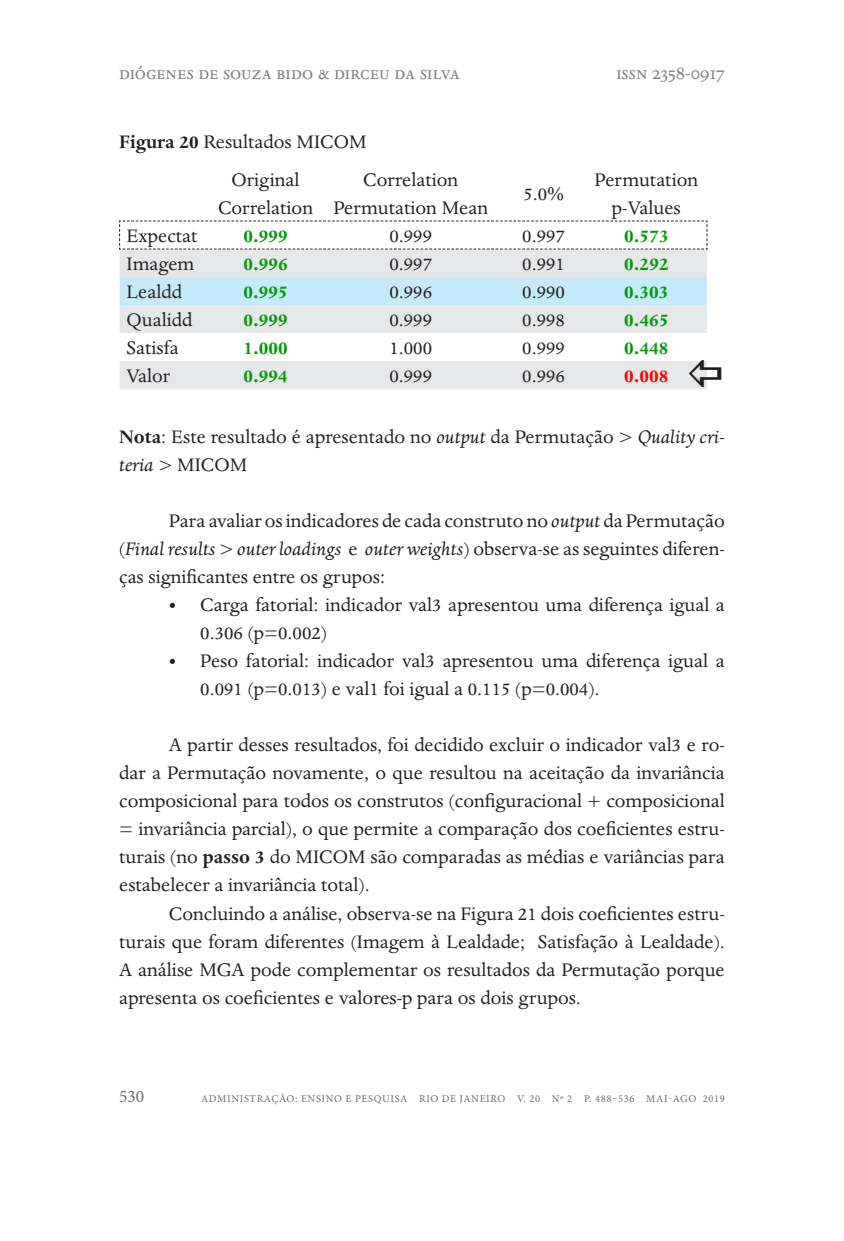
<style>
.page{position:relative;width:844px;height:1241px;background:#fff}
.page>*{position:absolute;margin:0;border:0;box-sizing:border-box;transform-origin:0 0}
.Corpo_do_texto{font:21px/28px "Dante MT Std";color:#231f20;text-align:center}
.Corpo_esquerda{font:21px/28px "Dante MT Std";color:#231f20}
.Corpo_do_texto-2{font:700 21px "Dante MT Std";color:#009b0a}
.t1{font:21px "Dante MT Std";color:#808285}
.Corpo_do_texto-3{font:700 21px "Dante MT Std";color:#f00}
.t2{font:17.5px "Minion Pro";color:#6c6d70}
.t3{font:10.5px "Minion Pro";letter-spacing:.06em;color:#6c6d70}
.s1{font-weight:700}
.s2{font-style:italic}
</style>
<div class="page">
<svg style="left:119px;top:250px;width:587px;height:139px;fill:#e6e7e9"></svg>
<div style="left:119px;top:277px;width:587px;height:28px;background:#c6eafa"></div>
<svg style="left:119px;top:220px;width:588px;height:30px"></svg>
<svg style="left:688px;top:360px;width:19px;height:27px"></svg>
<p class="t1" style="left:119px;top:60px;width:342px">diógenes de souza bido &amp; dirceu da silva</p>
<p class="Corpo_esquerda" style="left:119px;top:128px;width:249px"><span class="s1">Figura 20</span> Resultados MICOM</p>
<p class="Corpo_do_texto" style="left:218px;top:166px;width:96px">Original<br>Correlation</p>
<p class="Corpo_do_texto" style="left:333px;top:166px;width:156px">Correlation<br>Permutation Mean</p>
<p class="t1" style="left:616px;top:60px;width:110px">issn 2358-0917</p>
<p class="Corpo_do_texto" style="left:523px;top:180px;width:42px">5.0%</p>
<p class="Corpo_do_texto" style="left:594px;top:166px;width:105px">Permutation p-Values</p>
<p class="Corpo_do_texto" style="left:126px;top:222px;width:72px">Expectat</p>
<p class="Corpo_do_texto-2" style="left:243px;top:224px;width:46px">0.999</p>
<p class="Corpo_do_texto" style="left:389px;top:222px;width:44px">0.999</p>
<p class="Corpo_do_texto" style="left:522px;top:222px;width:44px">0.997</p>
<p class="Corpo_do_texto-2" style="left:624px;top:224px;width:46px">0.573</p>
<p class="Corpo_do_texto" style="left:126px;top:250px;width:69px">Imagem</p>
<p class="Corpo_do_texto-2" style="left:243px;top:252px;width:46px">0.996</p>
<p class="Corpo_do_texto" style="left:389px;top:250px;width:44px">0.997</p>
<p class="Corpo_do_texto" style="left:522px;top:250px;width:44px">0.991</p>
<p class="Corpo_do_texto-2" style="left:624px;top:252px;width:46px">0.292</p>
<p class="Corpo_do_texto" style="left:126px;top:278px;width:57px">Lealdd</p>
<p class="Corpo_do_texto-2" style="left:243px;top:280px;width:46px">0.995</p>
<p class="Corpo_do_texto" style="left:389px;top:278px;width:44px">0.996</p>
<p class="Corpo_do_texto" style="left:522px;top:278px;width:44px">0.990</p>
<p class="Corpo_do_texto-2" style="left:624px;top:280px;width:46px">0.303</p>
<p class="Corpo_do_texto" style="left:126px;top:306px;width:67px">Qualidd</p>
<p class="Corpo_do_texto-2" style="left:243px;top:308px;width:46px">0.999</p>
<p class="Corpo_do_texto" style="left:389px;top:306px;width:44px">0.999</p>
<p class="Corpo_do_texto" style="left:522px;top:306px;width:44px">0.998</p>
<p class="Corpo_do_texto-2" style="left:624px;top:308px;width:46px">0.465</p>
<p class="Corpo_do_texto" style="left:126px;top:334px;width:54px">Satisfa</p>
<p class="Corpo_do_texto-2" style="left:243px;top:336px;width:46px">1.000</p>
<p class="Corpo_do_texto" style="left:389px;top:334px;width:44px">1.000</p>
<p class="Corpo_do_texto" style="left:522px;top:334px;width:44px">0.999</p>
<p class="Corpo_do_texto-2" style="left:624px;top:336px;width:46px">0.448</p>
<p class="Corpo_do_texto" style="left:126px;top:362px;width:45px">Valor</p>
<p class="Corpo_do_texto-2" style="left:243px;top:364px;width:45px">0.994</p>
<p class="Corpo_do_texto" style="left:389px;top:362px;width:44px">0.999</p>
<p class="Corpo_do_texto" style="left:522px;top:362px;width:44px">0.996</p>
<p class="Corpo_do_texto-3" style="left:624px;top:364px;width:46px">0.008</p>
<p class="Corpo_esquerda" style="left:119px;top:423px;width:607px"><span class="s1">Nota</span>: Este resultado é apresentado no <span class="s2">output</span> da Permutação &gt; <span class="s2">Quality cri&shy;teria</span> &gt; MICOM</p>
<p class="Corpo_do_texto" style="left:119px;top:507px;width:607px;text-align:justify;text-indent:50px">Para avaliar os indicadores de cada construto no <span class="s2">output</span> da Permutação (<span class="s2">Final results</span> &gt; <span class="s2">outer loadings</span> e <span class="s2">outer weights</span>) observa-se as seguintes diferen&shy;ças significantes entre os grupos:</p>
<p class="Corpo_do_texto" style="left:200px;top:591px;width:526px;text-align:left;text-indent:-32px">• Carga fatorial: indicador val3 apresentou uma diferença igual a<br>0.306 (p=0.002)</p>
<p class="Corpo_do_texto" style="left:200px;top:647px;width:526px;text-align:left;text-indent:-32px">• Peso fatorial: indicador val3 apresentou uma diferença igual a<br>0.091 (p=0.013) e val1 foi igual a 0.115 (p=0.004).</p>
<p class="Corpo_do_texto" style="left:119px;top:731px;width:607px;text-align:justify;text-indent:50px">A partir desses resultados, foi decidido excluir o indicador val3 e ro&shy;dar a Permutação novamente, o que resultou na aceitação da invariância composicional para todos os construtos (configuracional + composicional = invariância parcial), o que permite a comparação dos coeficientes estru&shy;turais (no <span class="s1">passo 3</span> do MICOM são comparadas as médias e variâncias para estabelecer a invariância total).</p>
<p class="Corpo_do_texto" style="left:119px;top:899px;width:607px;text-align:justify;text-indent:50px">Concluindo a análise, observa-se na Figura 21 dois coeficientes estru&shy;turais que foram diferentes (Imagem à Lealdade; Satisfação à Lealdade).<br>A análise MGA pode complementar os resultados da Permutação porque apresenta os coeficientes e valores-p para os dois grupos.</p>
<p class="t2" style="left:119px;top:1084px;width:27px">530</p>
<p class="t3" style="left:201px;top:1091px;width:525px">ADMINISTRAÇÃO: ENSINO E PESQUISA RIO DE JANEIRO V. 20 No 2 P. 488–536 MAI-AGO 2019</p>
</div>
